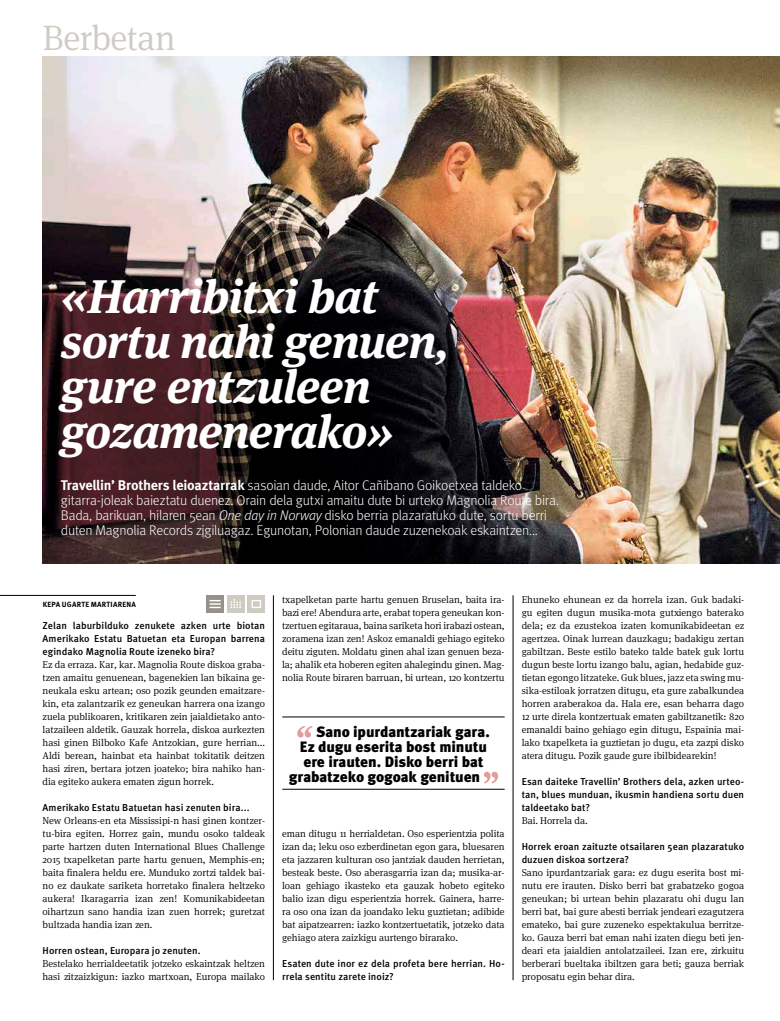
<style>
.page{position:relative;width:780px;height:1021px;background:#fff}
.page>*{position:absolute;margin:0;border:0;box-sizing:border-box;transform-origin:0 0}
.t1{font:italic 700 47px/45.1px "Hiruka Serif";letter-spacing:-.015em;color:#fff}
.t2{font:300 35.4px "Hiruka Serif";letter-spacing:-.015em;color:#cecbc0}
.t3{font:900 15px "Hiruka";letter-spacing:-.005em;color:#000}
.t4{font:300 14px/15px "Hiruka";letter-spacing:-.02em;color:#fff}
.t5{font:300 10px/13px "Hiruka Serif";letter-spacing:-.005em;color:#000;text-align:justify}
.t6{font:500 10px/13px "Hiruka";letter-spacing:.005em;color:#000;text-align:justify}
.t7{font:700 7.5px "Hiruka";letter-spacing:.03em;color:#000}
.s1{font-weight:700}
.s2{font-style:italic}
</style>
<div class="page">
<img style="left:43px;top:57px;width:737px;height:507px">
<hr style="left:282px;top:716px;width:222px;height:1px;background:#000">
<hr style="left:282px;top:789px;width:222px;height:1px;background:#000">
<svg style="left:297px;top:726px;width:15px;height:11px"></svg>
<svg style="left:484px;top:771px;width:14px;height:12px"></svg>
<hr style="left:513px;top:595px;width:1px;height:385px;background:#000">
<hr style="left:273px;top:595px;width:1px;height:385px;background:#000">
<hr style="left:0;top:595px;width:136px;height:1px;background:#000">
<div style="left:227px;top:595px;width:17px;height:17px;background:#cecbc0"></div>
<svg style="left:231px;top:599px;width:10px;height:9px"></svg>
<div style="left:206px;top:595px;width:18px;height:17px;background:#979287"></div>
<svg style="left:209px;top:600px;width:12px;height:8px"></svg>
<div style="left:247px;top:595px;width:18px;height:17px;background:#cecbc0"></div>
<svg style="left:251px;top:600px;width:10px;height:8px"></svg>
<h2 class="t2" style="left:43px;top:12px;width:135px">Berbetan</h2>
<h1 class="t1" style="left:61px;top:270px;width:389px">«Harribitxi bat sortu nahi genuen, gure entzuleen gozamenerako»</h1>
<p class="t4" style="left:61px;top:477px;width:499px"><span class="s1">Travellin’ Brothers leioaztarrak</span> sasoian daude, Aitor Cañibano Goikoetxea taldeko gitarra-joleak baieztatu duenez. Orain dela gutxi amaitu dute bi urteko Magnolia Route bira.<br>Bada, barikuan, hilaren 5ean <span class="s2">One day in Norway</span> disko berria plazaratuko dute, sortu berri duten Magnolia Records zigiluagaz. Egunotan, Polonian daude zuzenekoak eskaintzen...</p>
<p class="t7" style="left:43px;top:598px;width:94px">KEPA UGARTE MARTIARENA</p>
<p class="t6" style="left:43px;top:619px;width:224px">Zelan laburbilduko zenukete azken urte biotan Amerikako Estatu Batuetan eta Europan barrena egindako Magnolia Route izeneko bira?</p>
<p class="t5" style="left:43px;top:657px;width:224px">Ez da erraza. Kar, kar. Magnolia Route diskoa graba&shy;tzen amaitu genuenean, bagenekien lan bikaina ge&shy;neukala esku artean; oso pozik geunden emaitzare&shy;kin, eta zalantzarik ez geneukan harrera ona izango zuela publikoaren, kritikaren zein jaialdietako anto&shy;latzaileen aldetik. Gauzak horrela, diskoa aurkezten hasi ginen Bilboko Kafe Antzokian, gure herrian...<br>Aldi berean, hainbat eta hainbat tokitatik deitzen hasi ziren, bertara jotzen joateko; bira nahiko han&shy;dia egiteko aukera ematen zigun horrek.</p>
<p class="t6" style="left:43px;top:801px;width:209px">Amerikako Estatu Batuetan hasi zenuten bira...</p>
<p class="t5" style="left:43px;top:813px;width:224px">New Orleans-en eta Mississipi-n hasi ginen kontzer&shy;tu-bira egiten. Horrez gain, mundu osoko taldeak parte hartzen duten International Blues Challenge 2015 txapelketan parte hartu genuen, Memphis-en; baita finalera heldu ere. Munduko zortzi taldek bai&shy;no ez daukate sariketa horretako finalera heltzeko aukera! Ikaragarria izan zen! Komunikabideetan oihartzun sano handia izan zuen horrek; guretzat bultzada handia izan zen.</p>
<p class="t6" style="left:43px;top:944px;width:160px">Horren ostean, Europara jo zenuten.</p>
<p class="t5" style="left:43px;top:956px;width:224px">Bestelako herrialdeetatik jotzeko eskaintzak heltzen hasi zitzaizkigun: iazko martxoan, Europa mailako</p>
<p class="t5" style="left:282px;top:592px;width:224px">txapelketan parte hartu genuen Bruselan, baita ira&shy;bazi ere! Abendura arte, erabat topera geneukan kon&shy;tzertuen egitaraua, baina sariketa hori irabazi ostean, zoramena izan zen! Askoz emanaldi gehiago egiteko deitu ziguten. Moldatu ginen ahal izan genuen beza&shy;la; ahalik eta hoberen egiten ahalegindu ginen. Mag&shy;nolia Route biraren barruan, bi urtean, 120 kontzertu</p>
<h3 class="t3" style="left:316px;top:722px;width:175px">Sano ipurdantzariak gara.</h3>
<h3 class="t3" style="left:300px;top:737px;width:188px">Ez dugu eserita bost minutu</h3>
<h3 class="t3" style="left:303px;top:752px;width:181px">ere irauten. Disko berri bat</h3>
<h3 class="t3" style="left:289px;top:767px;width:193px">grabatzeko gogoak genituen</h3>
<p class="t5" style="left:282px;top:826px;width:224px">eman ditugu 11 herrialdetan. Oso esperientzia polita izan da; leku oso ezberdinetan egon gara, bluesaren eta jazzaren kulturan oso jantziak dauden herrietan, besteak beste. Oso aberasgarria izan da; musika-ar&shy;loan gehiago ikasteko eta gauzak hobeto egiteko balio izan digu esperientzia horrek. Gainera, harre&shy;ra oso ona izan da joandako leku guztietan; adibide bat aipatzearren: iazko kontzertuetatik, jotzeko data gehiago atera zaizkigu aurtengo birarako.</p>
<p class="t6" style="left:282px;top:957px;width:224px">Esaten dute inor ez dela profeta bere herrian. Ho&shy;rrela sentitu zarete inoiz?</p>
<p class="t5" style="left:521px;top:592px;width:224px">Ehuneko ehunean ez da horrela izan. Guk badaki&shy;gu egiten dugun musika-mota gutxiengo baterako dela; ez da ezustekoa izaten komunikabideetan ez agertzea. Oinak lurrean dauzkagu; badakigu zertan gabiltzan. Beste estilo bateko talde batek guk lortu dugun beste lortu izango balu, agian, hedabide guz&shy;tietan egongo litzateke. Guk blues, jazz eta swing mu&shy;sika-estiloak jorratzen ditugu, eta gure zabalkundea horren araberakoa da. Hala ere, esan beharra dago 12 urte direla kontzertuak ematen gabiltzanetik: 820 emanaldi baino gehiago egin ditugu, Espainia mai&shy;lako txapelketa ia guztietan jo dugu, eta zazpi disko atera ditugu. Pozik gaude gure ibilbidearekin!</p>
<p class="t6" style="left:521px;top:775px;width:224px">Esan daiteke Travellin’ Brothers dela, azken urteo&shy;tan, blues munduan, ikusmin handiena sortu duen taldeetako bat?</p>
<p class="t5" style="left:521px;top:813px;width:68px">Bai. Horrela da.</p>
<p class="t6" style="left:521px;top:840px;width:224px">Horrek eroan zaituzte otsailaren 5ean plazaratuko duzuen diskoa sortzera?</p>
<p class="t5" style="left:521px;top:865px;width:224px">Sano ipurdantzariak gara: ez dugu eserita bost mi&shy;nutu ere irauten. Disko berri bat grabatzeko gogoa geneukan; bi urtean behin plazaratu ohi dugu lan berri bat, bai gure abesti berriak jendeari ezagutzera emateko, bai gure zuzeneko espektakulua berritze&shy;ko. Gauza berri bat eman nahi izaten diegu beti jen&shy;deari eta jaialdien antolatzaileei. Izan ere, zirkuitu berberari bueltaka ibiltzen gara beti; gauza berriak proposatu egin behar dira.</p>
</div>
